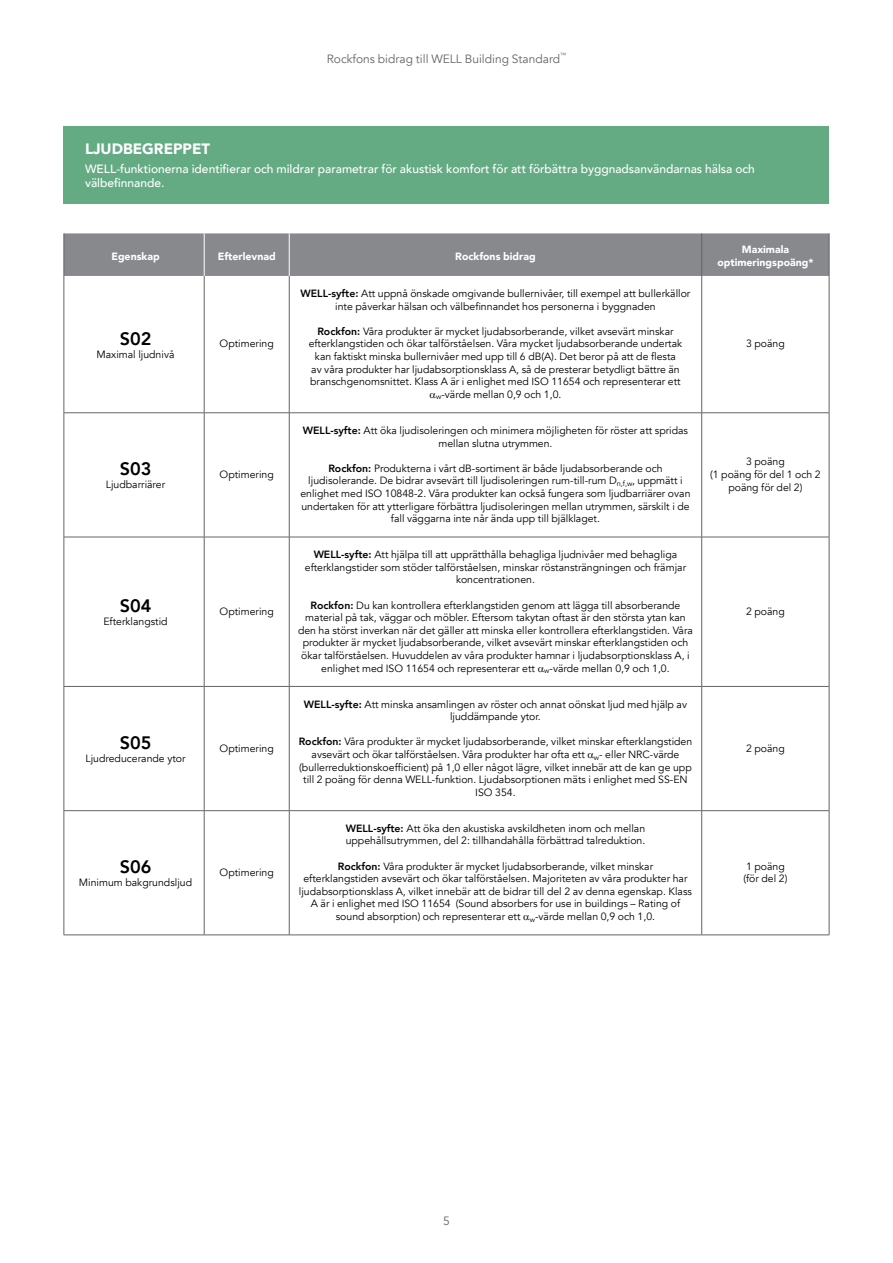
<style>
.page{position:relative;width:893px;height:1263px;background:#fff}
.page>*{position:absolute;margin:0;border:0;box-sizing:border-box;transform-origin:0 0}
.t1{font:800 18px "Avenir";color:#000}
.t2{font:900 15px "Avenir";color:#fff}
.t3{font:500 12px/14.4px "Avenir";color:#fff}
.t4{font:12px "Avenir";color:#636466}
.t5{font:10.5px/12.6px "Avenir";color:#000;text-align:center}
.t6{font:900 10.5px/12.6px "Avenir";color:#fff;text-align:center}
.t7{font:6px "Avenir";color:#636466}
.s1{font-weight:800}
</style>
<div class="page">
<div style="left:65px;top:233px;width:764px;height:43px;background:#87898c"></div>
<hr style="left:64px;top:276px;width:1px;height:137px;background:#636466">
<hr style="left:204px;top:276px;width:1px;height:137px;background:#636466">
<hr style="left:289px;top:276px;width:1px;height:137px;background:#636466">
<hr style="left:701px;top:276px;width:1px;height:137px;background:#636466">
<hr style="left:829px;top:276px;width:1px;height:137px;background:#636466">
<hr style="left:64px;top:412px;width:140px;height:1px;background:#636466">
<hr style="left:64px;top:413px;width:1px;height:124px;background:#636466">
<hr style="left:204px;top:412px;width:85px;height:1px;background:#636466">
<hr style="left:204px;top:413px;width:1px;height:124px;background:#636466">
<hr style="left:289px;top:412px;width:413px;height:1px;background:#636466">
<hr style="left:289px;top:413px;width:1px;height:124px;background:#636466">
<hr style="left:702px;top:412px;width:127px;height:1px;background:#636466">
<hr style="left:701px;top:413px;width:1px;height:124px;background:#636466">
<hr style="left:829px;top:413px;width:1px;height:124px;background:#636466">
<hr style="left:64px;top:537px;width:140px;height:1px;background:#636466">
<hr style="left:64px;top:537px;width:1px;height:149px;background:#636466">
<hr style="left:204px;top:537px;width:85px;height:1px;background:#636466">
<hr style="left:204px;top:537px;width:1px;height:149px;background:#636466">
<hr style="left:289px;top:537px;width:413px;height:1px;background:#636466">
<hr style="left:289px;top:537px;width:1px;height:149px;background:#636466">
<hr style="left:702px;top:537px;width:127px;height:1px;background:#636466">
<hr style="left:701px;top:537px;width:1px;height:149px;background:#636466">
<hr style="left:829px;top:537px;width:1px;height:149px;background:#636466">
<hr style="left:64px;top:686px;width:140px;height:1px;background:#636466">
<hr style="left:64px;top:687px;width:1px;height:123px;background:#636466">
<hr style="left:204px;top:686px;width:85px;height:1px;background:#636466">
<hr style="left:204px;top:687px;width:1px;height:123px;background:#636466">
<hr style="left:289px;top:686px;width:413px;height:1px;background:#636466">
<hr style="left:289px;top:687px;width:1px;height:123px;background:#636466">
<hr style="left:702px;top:686px;width:127px;height:1px;background:#636466">
<hr style="left:701px;top:687px;width:1px;height:123px;background:#636466">
<hr style="left:829px;top:687px;width:1px;height:123px;background:#636466">
<hr style="left:64px;top:810px;width:140px;height:1px;background:#636466">
<hr style="left:64px;top:811px;width:1px;height:124px;background:#636466">
<hr style="left:204px;top:810px;width:85px;height:1px;background:#636466">
<hr style="left:204px;top:811px;width:1px;height:124px;background:#636466">
<hr style="left:289px;top:810px;width:413px;height:1px;background:#636466">
<hr style="left:289px;top:811px;width:1px;height:124px;background:#636466">
<hr style="left:702px;top:810px;width:127px;height:1px;background:#636466">
<hr style="left:701px;top:811px;width:1px;height:124px;background:#636466">
<hr style="left:829px;top:811px;width:1px;height:124px;background:#636466">
<hr style="left:64px;top:935px;width:140px;height:1px;background:#636466">
<hr style="left:204px;top:935px;width:85px;height:1px;background:#636466">
<hr style="left:289px;top:935px;width:413px;height:1px;background:#636466">
<hr style="left:702px;top:935px;width:127px;height:1px;background:#636466">
<hr style="left:64px;top:233px;width:1px;height:43px;background:#636466">
<hr style="left:701px;top:233px;width:1px;height:43px;background:#636466">
<hr style="left:829px;top:233px;width:1px;height:43px;background:#636466">
<hr style="left:204px;top:233px;width:1px;height:43px;background:#fff">
<hr style="left:289px;top:233px;width:1px;height:43px;background:#fff">
<div style="left:64px;top:126px;width:765px;height:78px;background:#64ab84"></div>
<p class="t4" style="left:327px;top:52px;width:235px">Rockfons bidrag till WELL Building Standard</p>
<p class="t7" style="left:560px;top:51px;width:7px">™</p>
<h2 class="t2" style="left:85px;top:136px;width:127px">LJUDBEGREPPET</h2>
<p class="t3" style="left:85px;top:161px;width:671px">WELL-funktionerna identifierar och mildrar parametrar för akustisk komfort för att förbättra byggnadsanvändarnas hälsa och välbefinnande.</p>
<p class="t6" style="left:111px;top:249px;width:50px">Egenskap</p>
<p class="t6" style="left:218px;top:249px;width:59px">Efterlevnad</p>
<p class="t6" style="left:455px;top:249px;width:82px">Rockfons bidrag</p>
<p class="t6" style="left:717px;top:243px;width:98px">Maximala optimeringspoäng*</p>
<h1 class="t1" style="left:120px;top:325px;width:33px">S02</h1>
<p class="t5" style="left:97px;top:348px;width:79px">Maximal ljudnivå</p>
<h1 class="t1" style="left:120px;top:455px;width:33px">S03</h1>
<p class="t5" style="left:106px;top:478px;width:61px">Ljudbarriärer</p>
<h1 class="t1" style="left:120px;top:592px;width:33px">S04</h1>
<p class="t5" style="left:103px;top:615px;width:66px">Efterklangstid</p>
<h1 class="t1" style="left:120px;top:729px;width:33px">S05</h1>
<p class="t5" style="left:85px;top:752px;width:102px">Ljudreducerande ytor</p>
<h1 class="t1" style="left:120px;top:853px;width:33px">S06</h1>
<p class="t5" style="left:79px;top:876px;width:115px">Minimum bakgrundsljud</p>
<p class="t5" style="left:220px;top:338px;width:56px">Optimering</p>
<p class="t5" style="left:220px;top:468px;width:56px">Optimering</p>
<p class="t5" style="left:220px;top:605px;width:56px">Optimering</p>
<p class="t5" style="left:220px;top:742px;width:56px">Optimering</p>
<p class="t5" style="left:220px;top:866px;width:56px">Optimering</p>
<p class="t5" style="left:301px;top:287px;width:391px"><span class="s1">WELL-syfte:</span> Att uppnå önskade omgivande bullernivåer, till exempel att bullerkällor inte påverkar hälsan och välbefinnandet hos personerna i byggnaden</p>
<p class="t5" style="left:317px;top:325px;width:358px"><span class="s1">Rockfon:</span> Våra produkter är mycket ljudabsorberande, vilket avsevärt minskar</p>
<p class="t5" style="left:309px;top:338px;width:375px">efterklangstiden och ökar talförståelsen. Våra mycket ljudabsorberande undertak</p>
<p class="t5" style="left:315px;top:350px;width:362px">kan faktiskt minska bullernivåer med upp till 6 dB(A). Det beror på att de flesta</p>
<p class="t5" style="left:311px;top:363px;width:370px">av våra produkter har ljudabsorptionsklass A, så de presterar betydligt bättre än</p>
<p class="t5" style="left:310px;top:376px;width:372px">branschgenomsnittet. Klass A är i enlighet med ISO 11654 och representerar ett</p>
<p class="t5" style="left:436px;top:388px;width:127px"><sub>w</sub>-värde mellan 0,9 och 1,0.</p>
<p class="t5" style="left:746px;top:338px;width:40px">3 poäng</p>
<p class="t5" style="left:303px;top:424px;width:387px"><span class="s1">WELL-syfte:</span> Att öka ljudisoleringen och minimera möjligheten för röster att spridas mellan slutna utrymmen.</p>
<p class="t5" style="left:300px;top:462px;width:392px"><span class="s1">Rockfon:</span> Produkterna i vårt dB-sortiment är både ljudabsorberande och ljudisolerande. De bidrar avsevärt till ljudisoleringen rum-till-rum D<sub>n,f,w</sub>, uppmätt i enlighet med ISO 10848-2. Våra produkter kan också fungera som ljudbarriärer ovan undertaken för att ytterligare förbättra ljudisoleringen mellan utrymmen, särskilt i de fall väggarna inte når ända upp till bjälklaget.</p>
<p class="t5" style="left:710px;top:456px;width:112px">3 poäng<br>(1 poäng för del 1 och 2 poäng för del 2)</p>
<p class="t5" style="left:305px;top:548px;width:383px"><span class="s1">WELL-syfte:</span> Att hjälpa till att upprätthålla behagliga ljudnivåer med behagliga efterklangstider som stöder talförståelsen, minskar röstansträngningen och främjar koncentrationen.</p>
<p class="t5" style="left:298px;top:599px;width:396px"><span class="s1">Rockfon:</span> Du kan kontrollera efterklangstiden genom att lägga till absorberande material på tak, väggar och möbler. Eftersom takytan oftast är den största ytan kan den ha störst inverkan när det gäller att minska eller kontrollera efterklangstiden. Våra produkter är mycket ljudabsorberande, vilket avsevärt minskar efterklangstiden och ökar talförståelsen. Huvuddelen av våra produkter hamnar i ljudabsorptionsklass A, i enlighet med ISO 11654 och representerar ett <sub>w</sub>-värde mellan 0,9 och 1,0.</p>
<p class="t5" style="left:746px;top:605px;width:40px">2 poäng</p>
<p class="t5" style="left:304px;top:698px;width:385px"><span class="s1">WELL-syfte:</span> Att minska ansamlingen av röster och annat oönskat ljud med hjälp av ljuddämpande ytor.</p>
<p class="t5" style="left:299px;top:736px;width:395px"><span class="s1">Rockfon:</span> Våra produkter är mycket ljudabsorberande, vilket minskar efterklangstiden avsevärt och ökar talförståelsen. Våra produkter har ofta ett <sub>w</sub>- eller NRC-värde (bullerreduktionskoefficient) på 1,0 eller något lägre, vilket innebär att de kan ge upp till 2 poäng för denna WELL-funktion. Ljudabsorptionen mäts i enlighet med SS-EN ISO 354.</p>
<p class="t5" style="left:746px;top:742px;width:40px">2 poäng</p>
<p class="t5" style="left:346px;top:822px;width:301px;text-align:left"><span class="s1">WELL-syfte:</span> Att öka den akustiska avskildheten inom och mellan uppehållsutrymmen, del 2: tillhandahålla förbättrad talreduktion.</p>
<p class="t5" style="left:299px;top:860px;width:395px"><span class="s1">Rockfon:</span> Våra produkter är mycket ljudabsorberande, vilket minskar efterklangstiden avsevärt och ökar talförståelsen. Majoriteten av våra produkter har ljudabsorptionsklass A, vilket innebär att de bidrar till del 2 av denna egenskap. Klass A är i enlighet med ISO 11654 (Sound absorbers for use in buildings – Rating of sound absorption) och representerar ett <sub>w</sub>-värde mellan 0,9 och 1,0.</p>
<p class="t5" style="left:743px;top:860px;width:45px;text-align:left">1 poäng (för del 2)</p>
<p class="t4" style="left:443px;top:1213px;width:8px">5</p>
</div>
